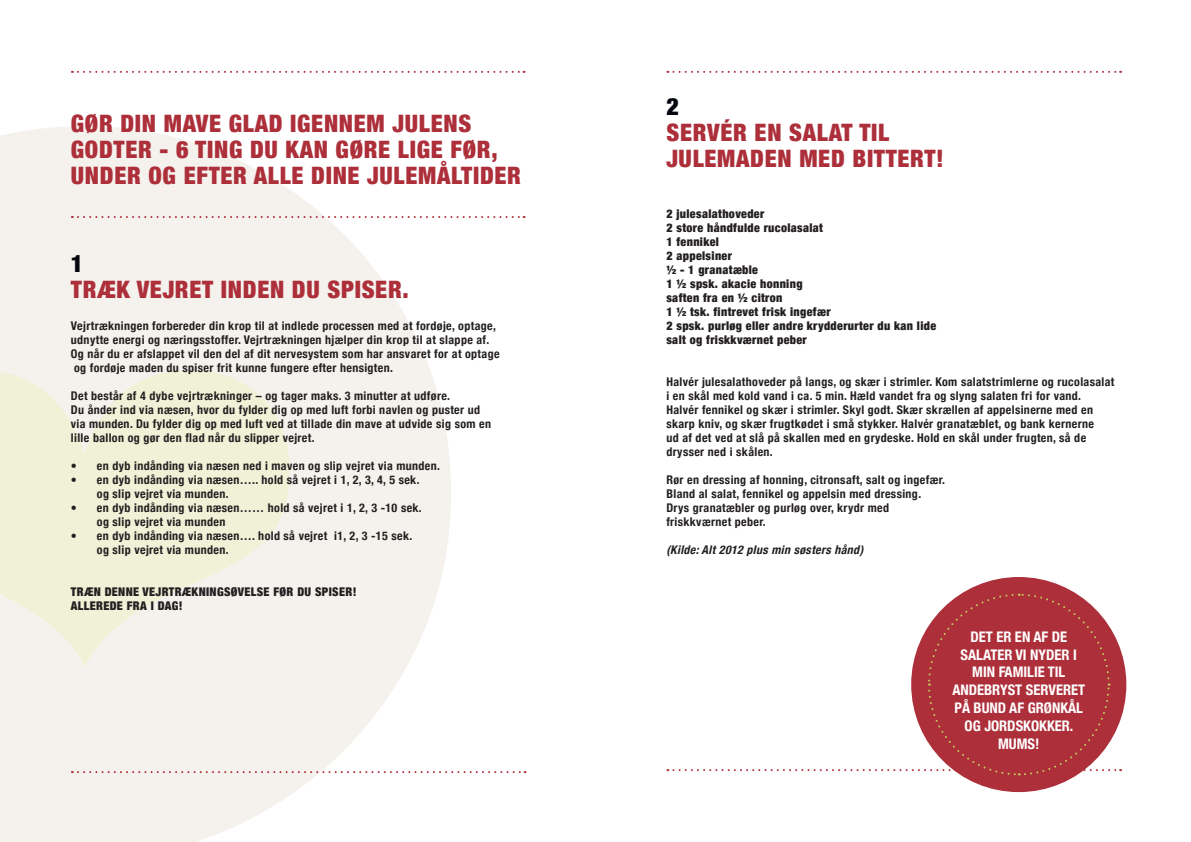
<style>
.page{position:relative;width:1191px;height:842px;background:#fff}
.page>*{position:absolute;margin:0;border:0;box-sizing:border-box;transform-origin:0 0}
.t1{font:900 condensed 24px "Helvetica Neue";letter-spacing:.03em;color:#ac2f3a}
.t2{font:900 condensed 24px "Helvetica Neue";color:#04060f}
.t3{font:700 condensed 14.6px "Helvetica Neue";color:#fff}
.t4{font:700 condensed 12px/14px "Helvetica Neue";letter-spacing:.03em;color:#231f20}
.t5{font:900 condensed 12px "Helvetica Neue";letter-spacing:.03em;color:#231f20}
.t6{font:italic 700 condensed 12px "Helvetica Neue";color:#231f20}
</style>
<div class="page">
<svg style="left:0;top:126px;width:451px;height:716px;fill:#f5f2ed"></svg>
<svg style="left:0;top:370px;width:289px;height:298px;background:#f1f1dd"></svg>
<svg style="left:72px;top:71px;width:452px;height:2px"></svg>
<svg style="left:667px;top:71px;width:454px;height:2px"></svg>
<svg style="left:72px;top:216px;width:452px;height:2px"></svg>
<div style="left:911px;top:577px;width:215px;height:215px;background:#ac2f3a;border-radius:50%"></div>
<svg style="left:667px;top:593px;width:454px;height:183px"></svg>
<svg style="left:72px;top:771px;width:453px;height:2px"></svg>
<p class="t1" style="left:71px;top:104px;width:402px">GØR DIN MAVE GLAD IGENNEM JULENS</p>
<p class="t1" style="left:71px;top:130px;width:428px">GODTER - 6 TING DU KAN GØRE LIGE FØR,</p>
<p class="t1" style="left:71px;top:156px;width:451px">UNDER OG EFTER ALLE DINE JULEMÅLTIDER</p>
<p class="t2" style="left:71px;top:244px;width:14px">1</p>
<p class="t1" style="left:71px;top:270px;width:339px">TRÆK VEJRET INDEN DU SPISER.</p>
<p class="t4" style="left:71px;top:318px;width:426px">Vejrtrækningen forbereder din krop til at indlede processen med at fordøje, optage,</p>
<p class="t4" style="left:71px;top:332px;width:420px">udnytte energi og næringsstoffer. Vejrtrækningen hjælper din krop til at slappe af.</p>
<p class="t4" style="left:71px;top:346px;width:430px">Og når du er afslappet vil den del af dit nervesystem som har ansvaret for at optage</p>
<p class="t4" style="left:74px;top:360px;width:320px">og fordøje maden du spiser frit kunne fungere efter hensigten.</p>
<p class="t4" style="left:71px;top:388px;width:381px">Det består af 4 dybe vejrtrækninger – og tager maks. 3 minutter at udføre.</p>
<p class="t4" style="left:71px;top:402px;width:411px">Du ånder ind via næsen, hvor du fylder dig op med luft forbi navlen og puster ud</p>
<p class="t4" style="left:71px;top:416px;width:422px">via munden. Du fylder dig op med luft ved at tillade din mave at udvide sig som en</p>
<p class="t4" style="left:71px;top:430px;width:245px">lille ballon og gør den flad når du slipper vejret.</p>
<p class="t4" style="left:71px;top:458px;width:371px">• en dyb indånding via næsen ned i maven og slip vejret via munden.</p>
<p class="t4" style="left:71px;top:472px;width:350px">• en dyb indånding via næsen….. hold så vejret i 1, 2, 3, 4, 5 sek.</p>
<p class="t4" style="left:97px;top:486px;width:133px">og slip vejret via munden.</p>
<p class="t4" style="left:71px;top:500px;width:352px">• en dyb indånding via næsen…… hold så vejret i 1, 2, 3 -10 sek.</p>
<p class="t4" style="left:97px;top:514px;width:130px">og slip vejret via munden</p>
<p class="t4" style="left:71px;top:528px;width:343px">• en dyb indånding via næsen…. hold så vejret i1, 2, 3 -15 sek.</p>
<p class="t4" style="left:97px;top:542px;width:133px">og slip vejret via munden.</p>
<p class="t5" style="left:71px;top:582px;width:287px">TRÆN DENNE VEJRTRÆKNINGSØVELSE FØR DU SPISER!</p>
<p class="t5" style="left:71px;top:596px;width:113px">ALLEREDE FRA I DAG!</p>
<p class="t2" style="left:666px;top:87px;width:14px">2</p>
<p class="t1" style="left:666px;top:113px;width:224px">SERVÉR EN SALAT TIL</p>
<p class="t1" style="left:666px;top:139px;width:279px">JULEMADEN MED BITTERT!</p>
<p class="t5" style="left:666px;top:204px;width:99px">2 julesalathoveder</p>
<p class="t5" style="left:666px;top:218px;width:158px">2 store håndfulde rucolasalat</p>
<p class="t5" style="left:666px;top:232px;width:54px">1 fennikel</p>
<p class="t5" style="left:666px;top:246px;width:67px">2 appelsiner</p>
<p class="t5" style="left:666px;top:260px;width:93px">½ - 1 granatæble</p>
<p class="t5" style="left:666px;top:274px;width:138px">1 ½ spsk. akacie honning</p>
<p class="t5" style="left:666px;top:288px;width:118px">saften fra en ½ citron</p>
<p class="t5" style="left:666px;top:302px;width:166px">1 ½ tsk. fintrevet frisk ingefær</p>
<p class="t5" style="left:666px;top:316px;width:271px">2 spsk. purløg eller andre krydderurter du kan lide</p>
<p class="t5" style="left:666px;top:330px;width:142px">salt og friskkværnet peber</p>
<p class="t4" style="left:666px;top:374px;width:449px">Halvér julesalathoveder på langs, og skær i strimler. Kom salatstrimlerne og rucolasalat</p>
<p class="t4" style="left:666px;top:388px;width:416px">i en skål med kold vand i ca. 5 min. Hæld vandet fra og slyng salaten fri for vand.</p>
<p class="t4" style="left:666px;top:402px;width:429px">Halvér fennikel og skær i strimler. Skyl godt. Skær skrællen af appelsinerne med en skarp kniv, og skær frugtkødet i små stykker. Halvér granatæblet, og bank kernerne</p>
<p class="t4" style="left:666px;top:430px;width:421px">ud af det ved at slå på skallen med en grydeske. Hold en skål under frugten, så de</p>
<p class="t4" style="left:666px;top:444px;width:108px">drysser ned i skålen.</p>
<p class="t4" style="left:666px;top:472px;width:280px">Rør en dressing af honning, citronsaft, salt og ingefær.</p>
<p class="t4" style="left:666px;top:486px;width:256px">Bland al salat, fennikel og appelsin med dressing.</p>
<p class="t4" style="left:666px;top:500px;width:224px">Drys granatæbler og purløg over, krydr med</p>
<p class="t4" style="left:666px;top:514px;width:101px">friskkværnet peber.</p>
<p class="t6" style="left:666px;top:540px;width:202px">(Kilde:Alt2012plusminsøstershånd)</p>
<p class="t3" style="left:970px;top:624px;width:98px">DET ER EN AF DE</p>
<p class="t3" style="left:960px;top:642px;width:118px">SALATER VI NYDER I</p>
<p class="t3" style="left:972px;top:660px;width:95px">MIN FAMILIE TIL</p>
<p class="t3" style="left:952px;top:678px;width:134px">ANDEBRYST SERVERET</p>
<p class="t3" style="left:954px;top:696px;width:130px">PÅ BUND AF GRØNKÅL</p>
<p class="t3" style="left:964px;top:713px;width:110px">OG JORDSKOKKER.</p>
<p class="t3" style="left:998px;top:731px;width:43px">MUMS!</p>
</div>
